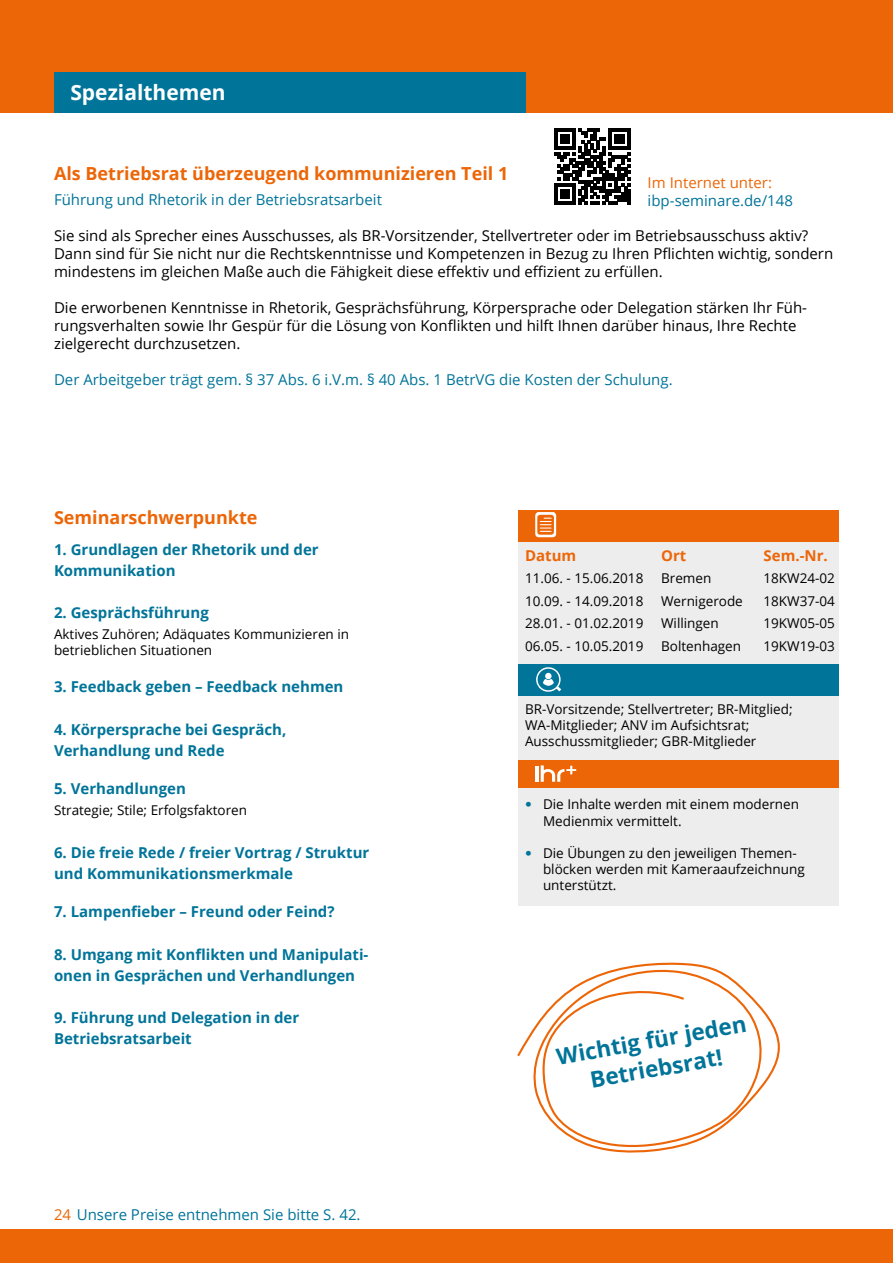
<style>
.page{position:relative;width:893px;height:1263px;background:#fff}
.page>*{position:absolute;margin:0;border:0;box-sizing:border-box;transform-origin:0 0}
.t1{font:700 22.5px/28.5px "Open Sans";color:#007499;text-align:center}
.t2{font:700 21px "Open Sans";color:#fff}
.t3{font:700 18px "Open Sans";color:#ec6608}
.t4{font:15px/18px "Open Sans";color:#000}
.t5{font:700 15px/21px "Open Sans";color:#007499}
.t6{font:15px "Open Sans";color:#007499}
.t7{font:700 15px "Open Sans";color:#ec6608}
.t8{font:15px "Open Sans";color:#ec6608}
.t9{font:13.5px/16.2px "Open Sans";color:#000}
.s1{color:#ec6608}
.s2{font-family:"Helvetica Neue";font-weight:300;color:#007499}
</style>
<div class="page">
<div style="left:0;top:0;width:893px;height:113px;background:#ec6608"></div>
<div style="left:0;top:1229px;width:893px;height:34px;background:#ec6608"></div>
<div style="left:518px;top:537px;width:321px;height:369px;background:#ededed"></div>
<div style="left:54px;top:72px;width:471px;height:41px;background:#007499"></div>
<div style="left:518px;top:510px;width:321px;height:31px;background:#ec6608"></div>
<svg style="left:535px;top:512px;width:21px;height:25px"></svg>
<div style="left:518px;top:760px;width:321px;height:27px;background:#ec6608"></div>
<hr style="left:535px;top:766px;width:4px;height:16px;background:#fff">
<svg style="left:541px;top:765px;width:35px;height:17px"></svg>
<div style="left:518px;top:664px;width:321px;height:31px;background:#007499"></div>
<svg style="left:536px;top:667px;width:25px;height:25px"></svg>
<div style="left:545px;top:673px;width:7px;height:6px;background:#fff;border-radius:50%"></div>
<svg style="left:517px;top:962px;width:263px;height:191px"></svg>
<svg style="left:554px;top:128px;width:76px;height:76px"></svg>
<h2 class="t2" style="left:70px;top:78px;width:157px">Spezialthemen</h2>
<h3 class="t3" style="left:54px;top:160px;width:456px">Als Betriebsrat überzeugend kommunizieren Teil 1</h3>
<p class="t6" style="left:54px;top:189px;width:329px">Führung und Rhetorik in der Betriebsratsarbeit</p>
<p class="t4" style="left:54px;top:226px;width:781px">Sie sind als Sprecher eines Ausschusses, als BR-Vorsitzender, Stellvertreter oder im Betriebsausschuss aktiv?<br>Dann sind für Sie nicht nur die Rechtskenntnisse und Kompetenzen in Bezug zu Ihren Pflichten wichtig, sondern mindestens im gleichen Maße auch die Fähigkeit diese effektiv und effizient zu erfüllen.</p>
<p class="t4" style="left:54px;top:298px;width:755px">Die erworbenen Kenntnisse in Rhetorik, Gesprächsführung, Körpersprache oder Delegation stärken Ihr Füh&shy;rungsverhalten sowie Ihr Gespür für die Lösung von Konflikten und hilft Ihnen darüber hinaus, Ihre Rechte zielgerecht durchzusetzen.</p>
<p class="t6" style="left:54px;top:369px;width:620px">Der Arbeitgeber trägt gem. § 37 Abs. 6 i.V.m. § 40 Abs. 1 BetrVG die Kosten der Schulung.</p>
<p class="t8" style="left:648px;top:172px;width:126px">Im Internet unter:</p>
<p class="t6" style="left:648px;top:190px;width:147px">ibp-seminare.de/148</p>
<h3 class="t3" style="left:54px;top:505px;width:205px">Seminarschwerpunkte</h3>
<p class="t5" style="left:54px;top:538px;width:266px">1. Grundlagen der Rhetorik und der<br>Kommunikation</p>
<p class="t5" style="left:54px;top:601px;width:156px">2. Gesprächsführung</p>
<p class="t9" style="left:54px;top:625px;width:297px">Aktives Zuhören; Adäquates Kommunizieren in betrieblichen Situationen</p>
<p class="t5" style="left:54px;top:676px;width:291px">3. Feedback geben – Feedback nehmen</p>
<p class="t5" style="left:54px;top:718px;width:234px;line-height:21.6px">4. Körpersprache bei Gespräch,<br>Verhandlung und Rede</p>
<p class="t5" style="left:54px;top:777px;width:133px">5. Verhandlungen</p>
<p class="t9" style="left:54px;top:802px;width:195px">Strategie; Stile; Erfolgsfaktoren</p>
<p class="t5" style="left:54px;top:841px;width:317px;line-height:21.6px">6. Die freie Rede / freier Vortrag / Struktur und Kommunikationsmerkmale</p>
<p class="t5" style="left:54px;top:901px;width:282px">7. Lampenfieber – Freund oder Feind?</p>
<p class="t5" style="left:54px;top:943px;width:316px">8. Umgang mit Konflikten und Manipulati&shy;onen in Gesprächen und Verhandlungen</p>
<p class="t5" style="left:54px;top:1006px;width:247px">9. Führung und Delegation in der<br>Betriebsratsarbeit</p>
<p class="t6" style="left:54px;top:1205px;width:308px"><span class="s1">24</span> Unsere Preise entnehmen Sie bitte S. 42.</p>
<p class="t7" style="left:525px;top:545px;width:53px">Datum</p>
<p class="t7" style="left:661px;top:545px;width:27px">Ort</p>
<p class="t7" style="left:763px;top:545px;width:66px">Sem.-Nr.</p>
<p class="t9" style="left:525px;top:570px;width:120px">11.06. - 15.06.2018</p>
<p class="t9" style="left:661px;top:570px;width:52px">Bremen</p>
<p class="t9" style="left:763px;top:570px;width:73px">18KW24-02</p>
<p class="t9" style="left:525px;top:592px;width:120px">10.09. - 14.09.2018</p>
<p class="t9" style="left:661px;top:592px;width:83px">Wernigerode</p>
<p class="t9" style="left:763px;top:592px;width:73px">18KW37-04</p>
<p class="t9" style="left:525px;top:615px;width:120px">28.01. - 01.02.2019</p>
<p class="t9" style="left:661px;top:615px;width:59px">Willingen</p>
<p class="t9" style="left:763px;top:615px;width:73px">19KW05-05</p>
<p class="t9" style="left:525px;top:637px;width:120px">06.05. - 10.05.2019</p>
<p class="t9" style="left:661px;top:637px;width:82px">Boltenhagen</p>
<p class="t9" style="left:763px;top:637px;width:73px">19KW19-03</p>
<p class="t9" style="left:525px;top:700px;width:269px">BR-Vorsitzende; Stellvertreter; BR-Mitglied;<br>WA-Mitglieder; ANV im Aufsichtsrat;<br>Ausschussmitglieder; GBR-Mitglieder</p>
<p class="t9" style="left:543px;top:796px;width:258px;text-indent:-18px"><span class="s2">•</span> Die Inhalte werden mit einem modernen<br>Medienmix vermittelt.</p>
<p class="t9" style="left:543px;top:845px;width:263px;text-indent:-18px"><span class="s2">•</span> Die Übungen zu den jeweiligen Themen&shy;blöcken werden mit Kameraaufzeichnung unterstützt.</p>
<h1 class="t1" style="left:554px;top:1042px;width:194px;rotate:-10deg">Wichtig für jeden<br>Betriebsrat!</h1>
</div>
